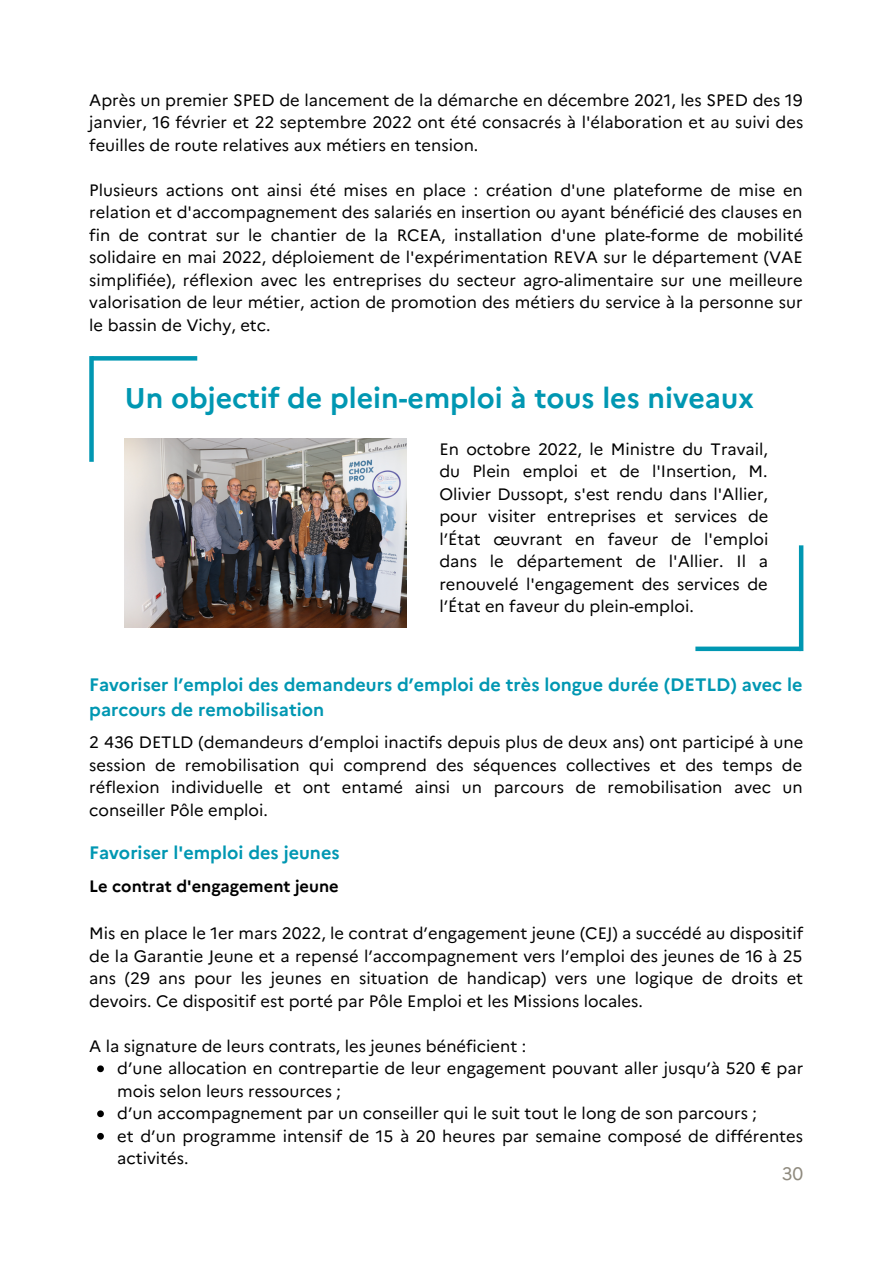
<style>
.page{position:relative;width:893px;height:1264px;background:#fff}
.page>*{position:absolute;margin:0;border:0;box-sizing:border-box;transform-origin:0 0}
.t1{font:700 28.5px "Marianne";color:#0097b2}
.t2{font:700 18px/24.8px "Marianne";color:#0097b2}
.t3{font:18px "Marianne";color:#8f8a7e}
.t4{font:16.5px/22.5px "Marianne";color:#000;text-align:justify}
.t5{font:700 16.5px "Marianne";color:#000}
</style>
<div class="page">
<svg style="left:94px;top:356px;width:103px;height:4px"></svg>
<div style="left:89px;top:356px;width:5px;height:106px;background:#0097b2"></div>
<div style="left:695px;top:646px;width:106px;height:5px;background:#0097b2"></div>
<div style="left:798px;top:545px;width:5px;height:106px;background:#0097b2"></div>
<img style="left:124px;top:438px;width:282px;height:189px">
<svg style="left:97px;top:1065px;width:7px;height:7px"></svg>
<svg style="left:97px;top:1110px;width:7px;height:7px"></svg>
<svg style="left:97px;top:1132px;width:7px;height:7px"></svg>
<p class="t4" style="left:89px;top:87px;width:715px">Après un premier SPED de lancement de la démarche en décembre 2021, les SPED des 19 janvier, 16 février et 22 septembre 2022 ont été consacrés à l'élaboration et au suivi des feuilles de route relatives aux métiers en tension.</p>
<p class="t4" style="left:89px;top:177px;width:715px">Plusieurs actions ont ainsi été mises en place : création d'une plateforme de mise en relation et d'accompagnement des salariés en insertion ou ayant bénéficié des clauses en fin de contrat sur le chantier de la RCEA, installation d'une plate-forme de mobilité solidaire en mai 2022, déploiement de l'expérimentation REVA sur le département (VAE simplifiée), réflexion avec les entreprises du secteur agro-alimentaire sur une meilleure valorisation de leur métier, action de promotion des métiers du service à la personne sur le bassin de Vichy, etc.</p>
<p class="t1" style="left:125px;top:376px;width:630px">Un objectif de plein-emploi à tous les niveaux</p>
<p class="t4" style="left:439px;top:436px;width:330px">En octobre 2022, le Ministre du Travail, du Plein emploi et de l'Insertion, M.<br>Olivier Dussopt, s'est rendu dans l'Allier, pour visiter entreprises et services de l’État œuvrant en faveur de l'emploi dans le département de l'Allier. Il a renouvelé l'engagement des services de l’État en faveur du plein-emploi.</p>
<p class="t2" style="left:89px;top:670px;width:714px">Favoriser l’emploi des demandeurs d’emploi de très longue durée (DETLD) avec le parcours de remobilisation</p>
<p class="t4" style="left:89px;top:730px;width:715px">2 436 DETLD (demandeurs d’emploi inactifs depuis plus de deux ans) ont participé à une session de remobilisation qui comprend des séquences collectives et des temps de réflexion individuelle et ont entamé ainsi un parcours de remobilisation avec un conseiller Pôle emploi.</p>
<p class="t2" style="left:89px;top:838px;width:252px">Favoriser l'emploi des jeunes</p>
<p class="t5" style="left:89px;top:873px;width:251px">Le contrat d'engagement jeune</p>
<p class="t4" style="left:89px;top:921px;width:715px">Mis en place le 1er mars 2022, le contrat d’engagement jeune (CEJ) a succédé au dispositif de la Garantie Jeune et a repensé l’accompagnement vers l’emploi des jeunes de 16 à 25 ans (29 ans pour les jeunes en situation de handicap) vers une logique de droits et devoirs. Ce dispositif est porté par Pôle Emploi et les Missions locales.</p>
<p class="t4" style="left:89px;top:1033px;width:438px">A la signature de leurs contrats, les jeunes bénéficient :</p>
<p class="t4" style="left:117px;top:1055px;width:687px">d’une allocation en contrepartie de leur engagement pouvant aller jusqu’à 520 € par mois selon leurs ressources ;</p>
<p class="t4" style="left:117px;top:1100px;width:641px">d’un accompagnement par un conseiller qui le suit tout le long de son parcours ;</p>
<p class="t4" style="left:117px;top:1123px;width:687px">et d’un programme intensif de 15 à 20 heures par semaine composé de différentes activités.</p>
<p class="t3" style="left:781px;top:1159px;width:23px">30</p>
</div>
